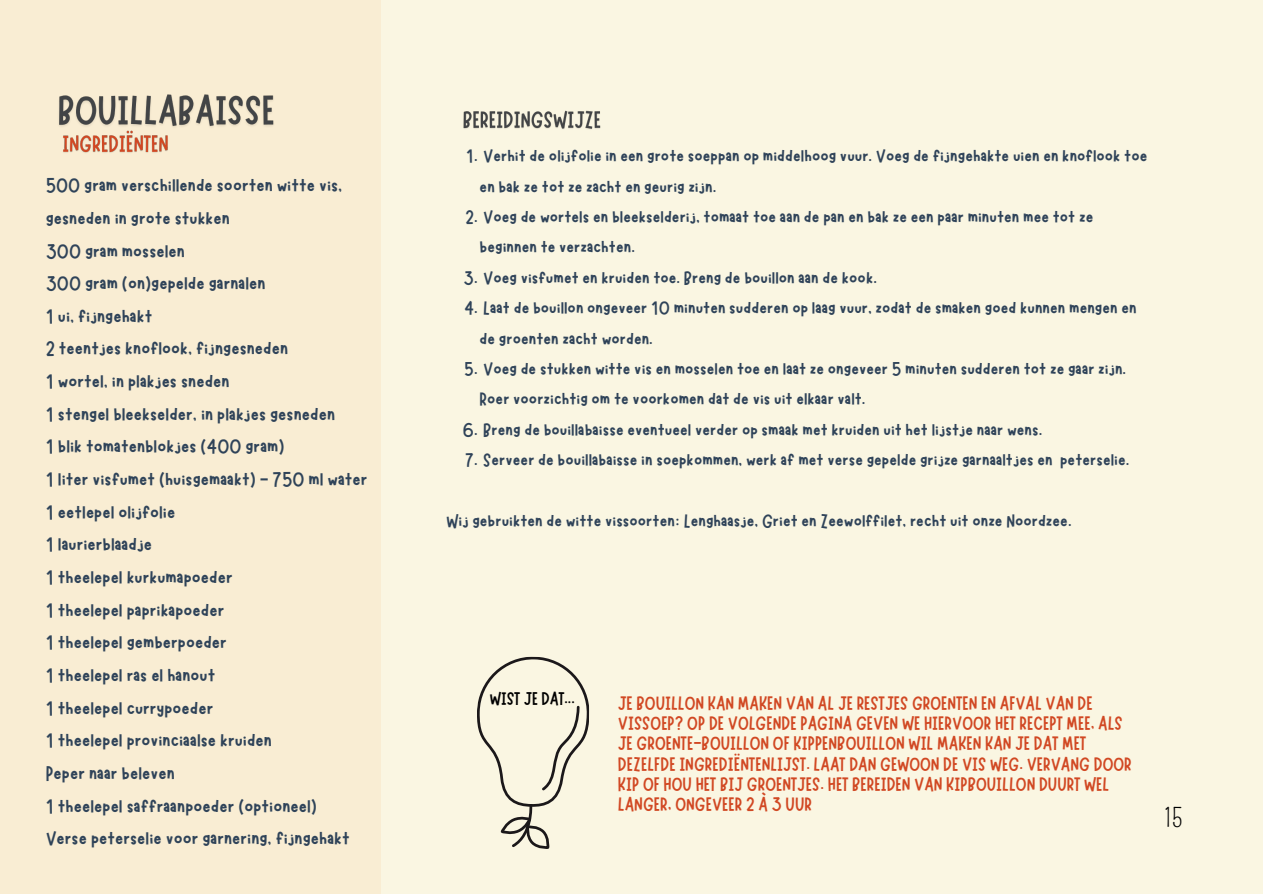
<style>
.page{position:relative;width:1263px;height:894px;background:#fff}
.page>*{position:absolute;margin:0;border:0;box-sizing:border-box;transform-origin:0 0}
.t1{font:25.5px "Pompiere";color:#000}
.t2{font:21px/32.7px "Marykate";color:#2f4359}
.t3{font:19.5px/30.3px "Marykate";color:#2f4359}
.t4{font:19.5px/20.2px "Marykate";color:#d14823}
.t5{font:18.45px "Marykate";color:#000}
</style>
<div class="page">
<div style="left:0;top:0;width:1263px;height:893px;background:#faf6e2"></div>
<div style="left:0;top:0;width:380px;height:893px;background:#f9edd3"></div>
<img style="left:59px;top:94px;width:215px;height:33px">
<img style="left:63px;top:130px;width:105px;height:23px">
<img style="left:463px;top:110px;width:138px;height:19px">
<svg style="left:477px;top:656px;width:113px;height:193px"></svg>
<h3 class="t2" style="left:46px;top:167px;width:323px">500 gram verschillende soorten witte vis, gesneden in grote stukken<br>300 gram mosselen<br>300 gram (on)gepelde garnalen<br>1 ui, fijngehakt<br>2 teentjes knoflook, fijngesneden<br>1 wortel, in plakjes sneden<br>1 stengel bleekselder, in plakjes gesneden<br>1 blik tomatenblokjes (400 gram)<br>1 liter visfumet (huisgemaakt) - 750 ml water<br>1 eetlepel olijfolie<br>1 laurierblaadje<br>1 theelepel kurkumapoeder<br>1 theelepel paprikapoeder<br>1 theelepel gemberpoeder<br>1 theelepel ras el hanout<br>1 theelepel currypoeder<br>1 theelepel provinciaalse kruiden<br>Peper naar beleven<br>1 theelepel saffraanpoeder (optioneel)<br>Verse peterselie voor garnering, fijngehakt</h3>
<p class="t3" style="left:480px;top:139px;width:669px;text-indent:-13px">1. Verhit de olijfolie in een grote soeppan op middelhoog vuur. Voeg de fijngehakte uien en knoflook toe en bak ze tot ze zacht en geurig zijn.</p>
<p class="t3" style="left:480px;top:200px;width:615px;text-indent:-14px">2. Voeg de wortels en bleekselderij, tomaat toe aan de pan en bak ze een paar minuten mee tot ze beginnen te verzachten.</p>
<p class="t3" style="left:464px;top:261px;width:415px">3. Voeg visfumet en kruiden toe. Breng de bouillon aan de kook.</p>
<p class="t3" style="left:480px;top:291px;width:659px;text-indent:-16px">4. Laat de bouillon ongeveer 10 minuten sudderen op laag vuur, zodat de smaken goed kunnen mengen en de groenten zacht worden.</p>
<p class="t3" style="left:480px;top:352px;width:648px;text-indent:-15px">5. Voeg de stukken witte vis en mosselen toe en laat ze ongeveer 5 minuten sudderen tot ze gaar zijn.<br>Roer voorzichtig om te voorkomen dat de vis uit elkaar valt.</p>
<p class="t3" style="left:463px;top:412px;width:581px">6. Breng de bouillabaisse eventueel verder op smaak met kruiden uit het lijstje naar wens.</p>
<p class="t3" style="left:465px;top:443px;width:666px">7. Serveer de bouillabaisse in soepkommen, werk af met verse gepelde grijze garnaaltjes en peterselie.</p>
<p class="t3" style="left:446px;top:504px;width:627px">Wij gebruikten de witte vissoorten: Lenghaasje, Griet en Zeewolffilet, recht uit onze Noordzee.</p>
<p class="t5" style="left:490px;top:686px;width:87px">WIST JE DAT...</p>
<h4 class="t4" style="left:618px;top:690px;width:515px">JE BOUILLON KAN MAKEN VAN AL JE RESTJES GROENTEN EN AFVAL VAN DE VISSOEP? OP DE VOLGENDE PAGINA GEVEN WE HIERVOOR HET RECEPT MEE, ALS JE GROENTE-BOUILLON OF KIPPENBOUILLON WIL MAKEN KAN JE DAT MET DEZELFDE INGREDIËNTENLIJST. LAAT DAN GEWOON DE VIS WEG. VERVANG DOOR KIP OF HOU HET BIJ GROENTJES. HET BEREIDEN VAN KIPBOUILLON DUURT WEL LANGER, ONGEVEER 2 À 3 UUR</h4>
<p class="t1" style="left:1164px;top:802px;width:20px">15</p>
</div>
